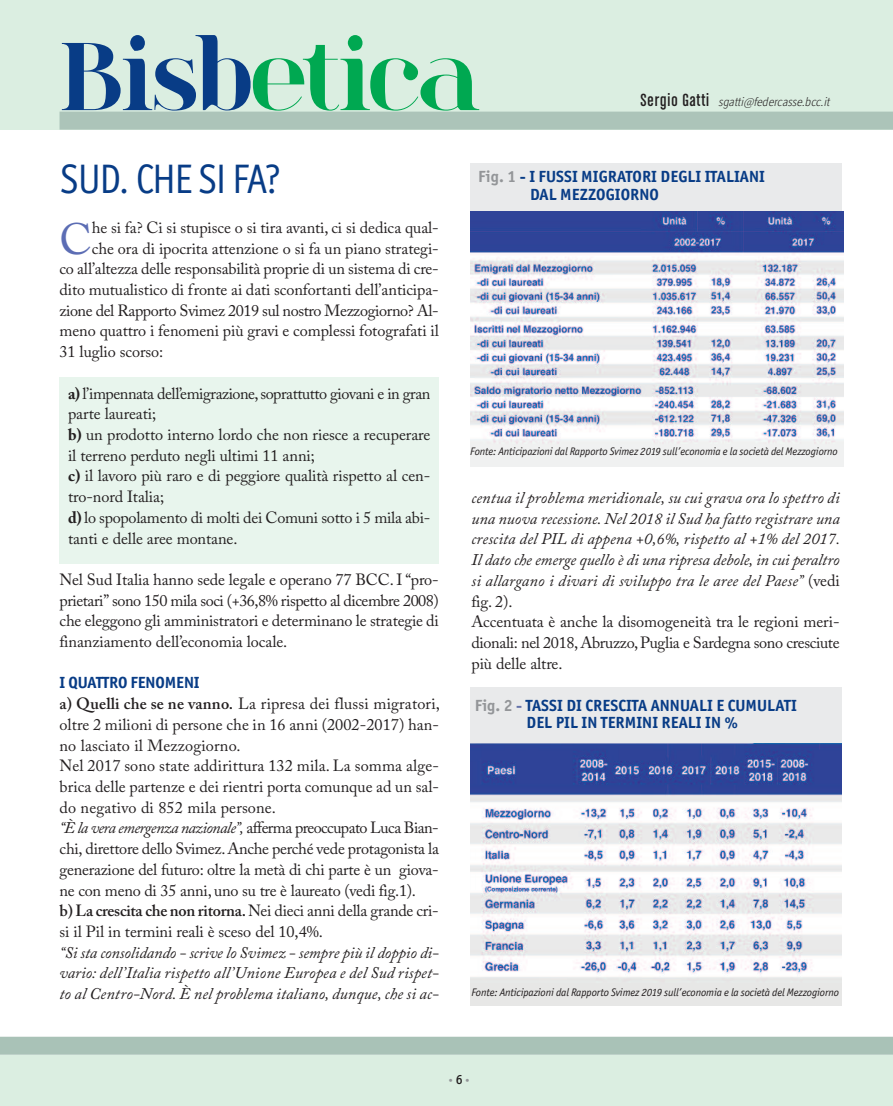
<style>
.page{position:relative;width:893px;height:1106px;background:#dbeee1}
.page>*{position:absolute;margin:0;border:0;box-sizing:border-box;transform-origin:0 0}
.t1{font:700 101.1px "spinwerad";letter-spacing:-.015em;color:#00a851;scale:.93 1}
.t2{font:43.5px "Adobe Caslon Pro";color:#5c6db4}
.t3{font:41.25px "Officina Display ITC Std";letter-spacing:-.01em;color:#083c86;scale:.95 1}
.t4{font:16.2px/20.7px "Adobe Caslon Pro";letter-spacing:-.005em;color:#231f20}
.t5{font:italic 16.2px/20.7px "Adobe Caslon Pro";letter-spacing:.01em;color:#231f20;text-align:justify}
.t6{font:700 16.2px/17.7px "Officina Sans ITC Std";letter-spacing:.005em;color:#083c86}
.t7{font:16.2px "Adobe Caslon Pro";letter-spacing:-.025em;color:#231f20}
.t8{font:italic 300 12.75px "Officina Display ITC Std";color:#231f20}
.t9{font:italic 10.95px "Officina Sans ITC Std";letter-spacing:-.01em;color:#231f20}
.t10{font:10.5px "Officina Sans ITC Std";color:#939598}
.s1{color:#083c86}
.s2{font-family:"Chalet Comprime Cologne Sixty";font-weight:400;font-style:normal;font-size:18.75px}
.s3{font-weight:700}
.s4{font-weight:600}
.s5{font-style:italic}
.s6{color:#939598}
.s7{font-style:normal}
.s8{color:#6372aa}
.s9{font-weight:500;font-size:13.5px;color:#231f20}
</style>
<div class="page">
<div style="left:0;top:131px;width:893px;height:923px;background:#fff"></div>
<div style="left:60px;top:377px;width:379px;height:187px;background:#e8f5ed"></div>
<div style="left:60px;top:112px;width:833px;height:18px;background:#acc4b9"></div>
<div style="left:0;top:1036px;width:893px;height:18px;background:#a9c2b7"></div>
<div style="left:471px;top:162px;width:371px;height:52px;background:#e9eaeb"></div>
<img style="left:470px;top:211px;width:373px;height:255px">
<img style="left:471px;top:732px;width:371px;height:273px">
<div style="left:470px;top:687px;width:371px;height:56px;background:#e9eaeb"></div>
<h1 class="t1" style="left:60px;top:16px;width:454px"><span class="s1">Bisb</span>etica</h1>
<p class="t8" style="left:641px;top:97px;width:193px"><span class="s2">S e r g i o G a t t i</span> sgatti@federcasse.bcc.it</p>
<h3 class="t3" style="left:60px;top:165px;width:234px">SUD. CHE SI FA?</h3>
<h2 class="t2" style="left:60px;top:223px;width:34px">C</h2>
<p class="t4" style="left:92px;top:219px;width:348px">he si fa? Ci si stupisce o si tira avanti, ci si dedica qual-</p>
<p class="t4" style="left:92px;top:240px;width:349px">che ora di ipocrita attenzione o si fa un piano strategi-</p>
<p class="t4" style="left:60px;top:260px;width:381px">co all’altezza delle responsabilità proprie di un sistema di cre-</p>
<p class="t4" style="left:60px;top:281px;width:381px">dito mutualistico di fronte ai dati sconfortanti dell’anticipa-</p>
<p class="t7" style="left:60px;top:304px;width:381px">zione del Rapporto Svimez 2019 sul nostro Mezzogiorno? Al-</p>
<p class="t4" style="left:60px;top:322px;width:381px">meno quattro i fenomeni più gravi e complessi fotografati il</p>
<p class="t4" style="left:60px;top:343px;width:105px">31 luglio scorso:</p>
<p class="t4" style="left:68px;top:385px;width:364px"><span class="s3">a)</span> l’impennata dell’emigrazione,soprattutto giovani e in gran parte laureati;<br><span class="s3">b)</span> un prodotto interno lordo che non riesce a recuperare il terreno perduto negli ultimi 11 anni;<br><span class="s3">c)</span> il lavoro più raro e di peggiore qualità rispetto al cen&shy;tro-nord Italia;<br><span class="s3">d)</span> lo spopolamento di molti dei Comuni sotto i 5 mila abi&shy;tanti e delle aree montane.</p>
<p class="t4" style="left:60px;top:571px;width:381px;text-align:justify">Nel Sud Italia hanno sede legale e operano 77 BCC. I “pro&shy;prietari” sono 150 mila soci (+36,8% rispetto al dicembre 2008) che eleggono gli amministratori e determinano le strategie di finanziamento dell’economia locale.</p>
<p class="t6" style="left:60px;top:675px;width:142px">I QUATTRO FENOMENI</p>
<p class="t4" style="left:60px;top:695px;width:382px"><span class="s4">a) Quelli che se ne vanno.</span> La ripresa dei flussi migratori, oltre 2 milioni di persone che in 16 anni (2002-2017) han&shy;no lasciato il Mezzogiorno.<br>Nel 2017 sono state addirittura 132 mila. La somma alge&shy;brica delle partenze e dei rientri porta comunque ad un sal&shy;do negativo di 852 mila persone.<br><span class="s5">“È la vera emergenza nazionale”,</span> afferma preoccupato Luca Bian&shy;chi, direttore dello Svimez.Anche perché vede protagonista la generazione del futuro: oltre la metà di chi parte è un giova&shy;ne con meno di 35 anni, uno su tre è laureato (vedi fig.1).<br><span class="s4">b) La crescita che non ritorna.</span>Nei dieci anni della grande cri&shy;si il Pil in termini reali è sceso del 10,4%.</p>
<p class="t5" style="left:60px;top:944px;width:381px">“Si sta consolidando - scrive lo Svimez - sempre più il doppio di&shy;vario: dell’Italia rispetto all’Unione Europea e del Sud rispet&shy;to al Centro-Nord. È nel problema italiano, dunque, che si ac-</p>
<p class="t6" style="left:530px;top:169px;width:236px;text-indent:-52px"><span class="s6">Fig. 1</span> - I FUSSI MIGRATORI DEGLI ITALIANI<br>DAL MEZZOGIORNO</p>
<p class="t9" style="left:470px;top:448px;width:369px">Fonte: Anticipazioni dal Rapporto Svimez 2019 sull’economia e la società del Mezzogiorno</p>
<p class="t5" style="left:471px;top:489px;width:370px;text-align:left">centua il problema meridionale, su cui grava ora lo spettro di una nuova recessione. Nel 2018 il Sud ha fatto registrare una crescita del PIL di appena +0,6%, rispetto al +1% del 2017.<br>Il dato che emerge quello è di una ripresa debole, in cui peraltro si allargano i divari di sviluppo tra le aree del Paese” <span class="s7">(vedi fig. 2).<br>Accentuata è anche la disomogeneità tra le regioni meri&shy;dionali: nel 2018,Abruzzo,Puglia e Sardegna sono cresciute più delle altre.</span></p>
<p class="t6" style="left:475px;top:699px;width:324px;line-height:16.2px;text-align:center"><span class="s6">Fig. 2</span> <span class="s8">-</span> TASSI DI CRESCITA ANNUALI E CUMULATI<br>DEL PIL IN TERMINI REALI IN %</p>
<p class="t9" style="left:471px;top:988px;width:369px">Fonte: Anticipazioni dal Rapporto Svimez 2019 sull’economia e la società del Mezzogiorno</p>
<p class="t10" style="left:448px;top:1076px;width:23px">•<span class="s9">6</span>•</p>
</div>
